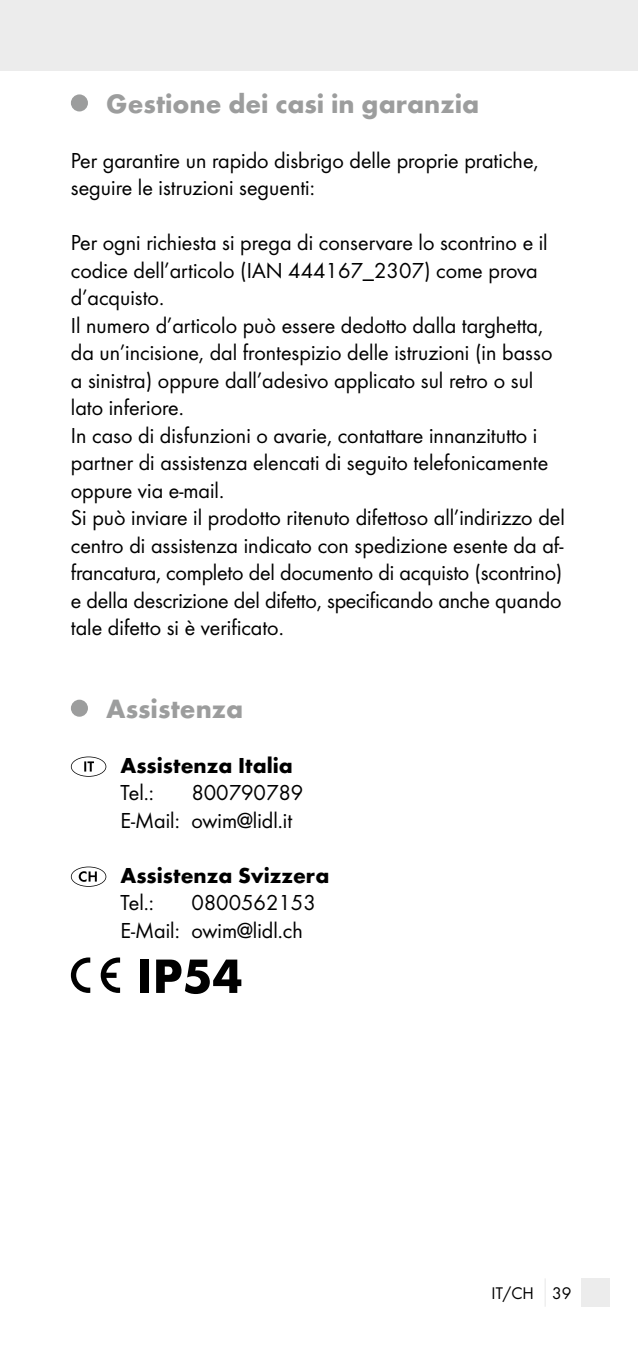
<style>
.page{position:relative;width:638px;height:1347px;background:#fff}
.page>*{position:absolute;margin:0;border:0;box-sizing:border-box;transform-origin:0 0}
.t1{font:700 50px "Futura";color:#000}
.t2{font:700 27.5px "Futura";color:#9c9d9d}
.t3{font:22.5px/27.5px "Futura Boo";color:#000}
.t4{font:700 22.5px "Futura";color:#000}
.t5{font:17.5px "Futura Boo";color:#000}
</style>
<div class="page">
<div style="left:0;top:0;width:638px;height:71px;background:#ececec"></div>
<div style="left:581px;top:1278px;width:28px;height:28px;background:#ececec"></div>
<hr style="left:544px;top:1278px;width:2px;height:28px;background:#ececec">
<div style="left:71px;top:94px;width:17px;height:17px;background:#9c9d9d;border-radius:50%"></div>
<div style="left:71px;top:699px;width:17px;height:17px;background:#9c9d9d;border-radius:50%"></div>
<svg style="left:71px;top:756px;width:35px;height:20px"></svg>
<svg style="left:71px;top:866px;width:35px;height:20px"></svg>
<svg style="left:71px;top:957px;width:19px;height:36px"></svg>
<svg style="left:101px;top:957px;width:19px;height:36px"></svg>
<p class="t2" style="left:106px;top:86px;width:374px">Gestione dei casi in garanzia</p>
<p class="t3" style="left:71px;top:146px;width:469px">Per garantire un rapido disbrigo delle proprie pratiche, seguire le istruzioni seguenti:</p>
<p class="t3" style="left:71px;top:229px;width:495px">Per ogni richiesta si prega di conservare lo scontrino e il codice dell’articolo (IAN 444167_2307) come prova d’acquisto.<br>Il numero d’articolo può essere dedotto dalla targhetta, da un’incisione, dal frontespizio delle istruzioni (in basso a sinistra) oppure dall’adesivo applicato sul retro o sul lato inferiore.<br>In caso di disfunzioni o avarie, contattare innanzitutto i partner di assistenza elencati di seguito telefonicamente oppure via e-mail.<br>Si può inviare il prodotto ritenuto difettoso all’indirizzo del centro di assistenza indicato con spedizione esente da af&shy;francatura, completo del documento di acquisto (scontrino) e della descrizione del difetto, specificando anche quando tale difetto si è verificato.</p>
<p class="t2" style="left:106px;top:691px;width:138px">Assistenza</p>
<p class="t4" style="left:120px;top:751px;width:174px">Assistenza Italia</p>
<p class="t3" style="left:120px;top:779px;width:35px">Tel.:</p>
<p class="t3" style="left:120px;top:779px;width:184px;text-indent:71px">800790789<br>E-Mail: owim@lidl.it</p>
<p class="t4" style="left:120px;top:861px;width:210px">Assistenza Svizzera</p>
<p class="t3" style="left:120px;top:889px;width:35px">Tel.:</p>
<p class="t3" style="left:120px;top:889px;width:197px;text-indent:71px">0800562153<br>E-Mail: owim@lidl.ch</p>
<h1 class="t1" style="left:137px;top:945px;width:107px">IP54</h1>
<p class="t5" style="left:491px;top:1282px;width:81px">IT/CH 39</p>
</div>
